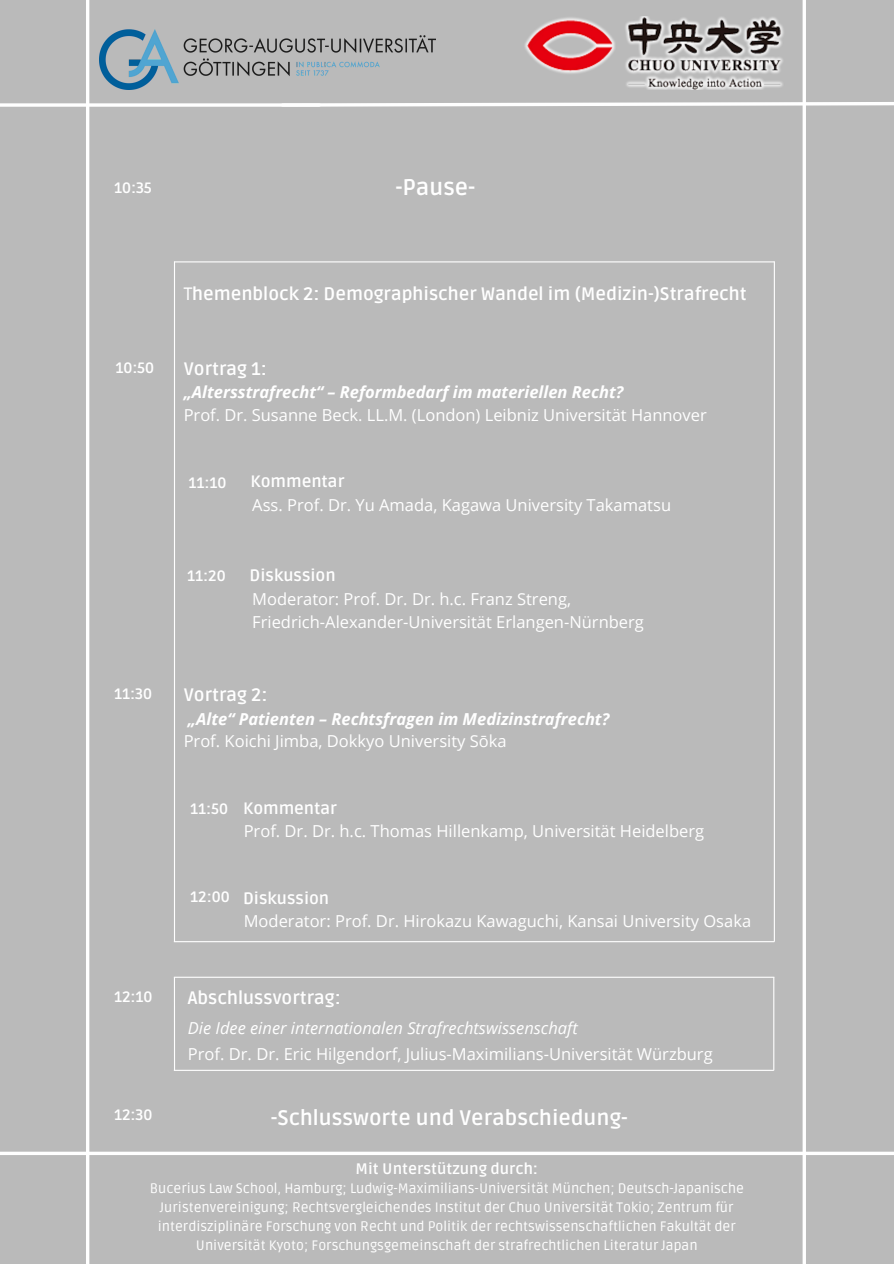
<style>
.page{position:relative;width:894px;height:1264px;background:#fff}
.page>*{position:absolute;margin:0;border:0;box-sizing:border-box;transform-origin:0 0}
.t1{font:700 22.5px "Ruda";color:#fff}
.t2{font:700 21px "Ruda";color:#fff}
.t3{font:700 18px "Ruda";color:#fff}
.t4{font:16.5px/23.7px "Open Sans";color:#fff}
.t5{font:italic 700 16.5px/22.5px "Open Sans";color:#fff}
.t6{font:700 15.3px "Ruda";color:#fff}
.t7{font:700 15px "Ruda";color:#fff}
.t8{font:13.8px "Ruda";color:#fff}
.s1{font-weight:400}
.s2{font-weight:700;font-style:italic}
.s3{font-family:"Ruda";font-weight:700}
.s4{font-weight:400;font-style:normal}
.s5{font-style:italic}
</style>
<div class="page">
<div style="left:0;top:0;width:893px;height:1263px;background:#bababa"></div>
<svg style="left:0;top:103px;width:279px;height:4px"></svg>
<hr style="left:0;top:1151px;width:893px;height:3px;background:#fff">
<svg style="left:279px;top:100px;width:614px;height:8px"></svg>
<hr style="left:802px;top:0;width:3px;height:1263px;background:#fff">
<hr style="left:86px;top:0;width:3px;height:1263px;background:#fff">
<hr style="left:174px;top:261px;width:600px;height:1px;background:#fff">
<hr style="left:773px;top:977px;width:1px;height:93px;background:#fff">
<hr style="left:174px;top:976px;width:600px;height:1px;background:#fff">
<hr style="left:174px;top:977px;width:1px;height:93px;background:#fff">
<hr style="left:174px;top:1069px;width:599px;height:1px;background:#fff">
<hr style="left:174px;top:941px;width:600px;height:1px;background:#fff">
<hr style="left:174px;top:261px;width:1px;height:680px;background:#fff">
<hr style="left:773px;top:261px;width:1px;height:680px;background:#fff">
<img style="left:525px;top:16px;width:259px;height:73px">
<img style="left:100px;top:29px;width:335px;height:60px">
<h3 class="t7" style="left:114px;top:179px;width:39px">10:35</h3>
<h3 class="t1" style="left:395px;top:174px;width:81px">-Pause-</h3>
<p class="t3" style="left:184px;top:284px;width:564px"><span class="s1">T</span>hemenblock 2: Demographischer Wandel im (Medizin-)Strafrecht</p>
<h2 class="t7" style="left:115px;top:359px;width:40px">10:50</h2>
<p class="t3" style="left:184px;top:358px;width:85px">Vortrag 1:</p>
<p class="t4" style="left:184px;top:381px;width:524px;line-height:22.5px"><span class="s2">„Altersstrafrecht“ – Reformbedarf im materiellen Recht?<br></span>Prof. Dr. Susanne Beck. LL.M. (London) Leibniz Universität Hannover</p>
<p class="t7" style="left:188px;top:474px;width:39px">11:10</p>
<h1 class="t4" style="left:250px;top:469px;width:422px"><span class="s3">Kommentar<br></span>Ass. Prof. Dr. Yu Amada, Kagawa University Takamatsu</h1>
<p class="t7" style="left:187px;top:566px;width:40px">11:20</p>
<h3 class="t4" style="left:249px;top:562px;width:323px;line-height:24.8px"><span class="s3">Diskussion<br></span>Moderator: Prof. Dr. Dr. h.c. Franz Streng,</h3>
<h3 class="t4" style="left:252px;top:609px;width:393px">Friedrich-Alexander-Universität Erlangen-Nürnberg</h3>
<h3 class="t7" style="left:114px;top:685px;width:39px">11:30</h3>
<h2 class="t3" style="left:184px;top:684px;width:85px">Vortrag 2:</h2>
<h2 class="t5" style="left:184px;top:707px;width:427px">„Alte“ Patienten – Rechtsfragen im Medizinstrafrecht?<br><span class="s4">Prof. Koichi Jimba, Dokkyo University Sōka</span></h2>
<h3 class="t7" style="left:190px;top:800px;width:39px">11:50</h3>
<h2 class="t4" style="left:243px;top:795px;width:462px"><span class="s3">Kommentar<br></span>Prof. Dr. Dr. h.c. Thomas Hillenkamp, Universität Heidelberg</h2>
<h3 class="t7" style="left:190px;top:888px;width:41px">12:00</h3>
<h2 class="t4" style="left:243px;top:885px;width:509px"><span class="s3">Diskussion<br></span>Moderator: Prof. Dr. Hirokazu Kawaguchi, Kansai University Osaka</h2>
<h2 class="t7" style="left:114px;top:988px;width:40px">12:10</h2>
<h2 class="t3" style="left:188px;top:987px;width:154px">Abschlussvortrag:</h2>
<h2 class="t4" style="left:188px;top:1014px;width:526px;line-height:25.8px"><span class="s5">Die Idee einer internationalen Strafrechtswissenschaft<br></span>Prof. Dr. Dr. Eric Hilgendorf, Julius-Maximilians-Universität Würzburg</h2>
<h2 class="t7" style="left:114px;top:1105px;width:40px">12:30</h2>
<h2 class="t2" style="left:271px;top:1105px;width:358px">-Schlussworte und Verabschiedung-</h2>
<h3 class="t6" style="left:355px;top:1159px;width:184px">Mit Unterstützung durch:</h3>
<h3 class="t8" style="left:150px;top:1180px;width:595px">Bucerius Law School, Hamburg; Ludwig-Maximilians-Universität München; Deutsch-Japanische</h3>
<h3 class="t8" style="left:160px;top:1199px;width:575px">Juristenvereinigung; Rechtsvergleichendes Institut der Chuo Universität Tokio; Zentrum für</h3>
<h1 class="t8" style="left:158px;top:1218px;width:579px">interdisziplinäre Forschung von Recht und Politik der rechtswissenschaftlichen Fakultät der</h1>
<p class="t8" style="left:196px;top:1237px;width:503px">Universität Kyoto; Forschungsgemeinschaft der strafrechtlichen Literatur Japan</p>
</div>
